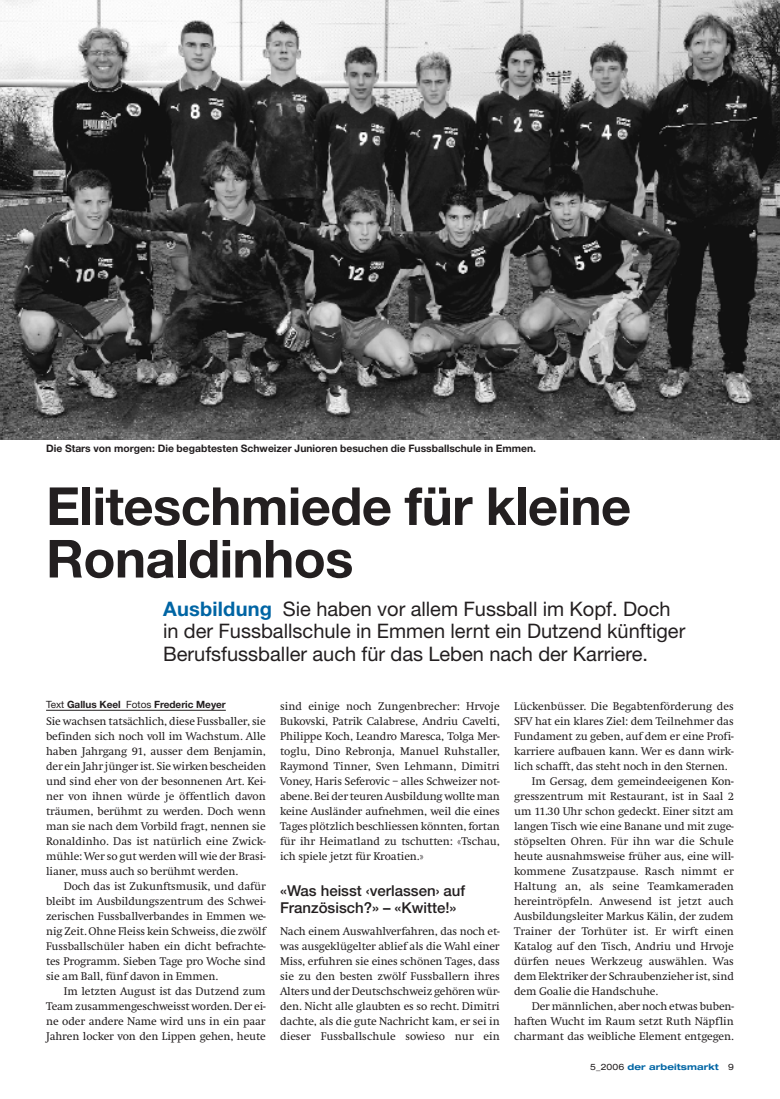
<style>
.page{position:relative;width:780px;height:1099px;background:#fff}
.page>*{position:absolute;margin:0;border:0;box-sizing:border-box;transform-origin:0 0}
.t1{font:700 52.5px/52.5px "Helvetica Neue";letter-spacing:-.01em;color:#231f20}
.t2{font:20px/22.5px "Helvetica Neue";color:#231f20}
.t3{font:500 15px/16.2px "Helvetica Neue";color:#231f20}
.t4{font:11.5px/15px "Swift";letter-spacing:-.01em;color:#231f20;text-align:justify}
.t5{font:700 10.25px "Helvetica Neue";color:#231f20}
.t6{font:700 10px "Helvetica Neue";color:#231f20}
.t7{font:700 expanded 8.75px "Helvetica Neue";letter-spacing:.015em;color:#0065a4}
.s1{font-weight:700;color:#0065a4}
.s2{font-weight:400}
.s3{font-weight:400;color:#231f20}
</style>
<div class="page">
<hr style="left:46px;top:710px;width:180px;height:1px;background:#231f20">
<img style="left:0;top:0;width:780px;height:440px">
<p class="t5" style="left:46px;top:445px;width:491px">Die Stars von morgen: Die begabtesten Schweizer Junioren besuchen die Fussballschule in Emmen.</p>
<h1 class="t1" style="left:46px;top:484px;width:586px">Eliteschmiede für kleine<br>Ronaldinhos</h1>
<h2 class="t2" style="left:163px;top:599px;width:523px"><span class="s1">Ausbildung</span> Sie haben vor allem Fussball im Kopf. Doch in der Fussballschule in Emmen lernt ein Dutzend künftiger<br>Berufsfussballer auch für das Leben nach der Karriere.</h2>
<p class="t6" style="left:46px;top:700px;width:181px"><span class="s2">Text</span> Gallus Keel <span class="s2">Fotos</span> Frederic Meyer</p>
<p class="t4" style="left:46px;top:713px;width:221px">Sie wachsen tatsächlich, diese Fussballer, sie befinden sich noch voll im Wachstum. Alle haben Jahrgang 91, ausser dem Benjamin, der ein Jahr jünger ist. Sie wirken bescheiden und sind eher von der besonnenen Art. Kei&shy;ner von ihnen würde je öffentlich davon träumen, berühmt zu werden. Doch wenn man sie nach dem Vorbild fragt, nennen sie Ronaldinho. Das ist natürlich eine Zwick&shy;mühle: Wer so gut werden will wie der Brasi&shy;lianer, muss auch so berühmt werden.</p>
<p class="t4" style="left:46px;top:878px;width:221px;text-indent:18px">Doch das ist Zukunftsmusik, und dafür bleibt im Ausbildungszentrum des Schwei&shy;zerischen Fussballverbandes in Emmen we&shy;nig Zeit. Ohne Fleiss kein Schweiss, die zwölf Fussballschüler haben ein dicht befrachte&shy;tes Programm. Sieben Tage pro Woche sind sie am Ball, fünf davon in Emmen.</p>
<p class="t4" style="left:46px;top:983px;width:221px;text-indent:18px">Im letzten August ist das Dutzend zum Team zusammengeschweisst worden. Der ei&shy;ne oder andere Name wird uns in ein paar Jahren locker von den Lippen gehen, heute</p>
<p class="t4" style="left:280px;top:698px;width:221px">sind einige noch Zungenbrecher: Hrvoje Bukovski, Patrik Calabrese, Andriu Cavelti, Philippe Koch, Leandro Maresca, Tolga Mer&shy;toglu, Dino Rebronja, Manuel Ruhstaller, Raymond Tinner, Sven Lehmann, Dimitri Voney, Haris Seferovic – alles Schweizer not&shy;abene. Bei der teuren Ausbildung wollte man keine Ausländer aufnehmen, weil die eines Tages plötzlich beschliessen könnten, fortan für ihr Heimatland zu tschutten: «Tschau, ich spiele jetzt für Kroatien.»</p>
<h3 class="t3" style="left:280px;top:884px;width:187px">«Was heisst ‹verlassen› auf<br>Französisch?» – «Kwitte!»</h3>
<p class="t4" style="left:280px;top:923px;width:221px">Nach einem Auswahlverfahren, das noch et&shy;was ausgeklügelter ablief als die Wahl einer Miss, erfuhren sie eines schönen Tages, dass sie zu den besten zwölf Fussballern ihres Alters und der Deutschschweiz gehören wür&shy;den. Nicht alle glaubten es so recht. Dimitri dachte, als die gute Nachricht kam, er sei in dieser Fussballschule sowieso nur ein</p>
<p class="t4" style="left:514px;top:698px;width:221px">Lückenbüsser. Die Begabtenförderung des</p>
<p class="t4" style="left:514px;top:713px;width:221px">SFV hat ein klares Ziel: dem Teilnehmer das</p>
<p class="t4" style="left:514px;top:728px;width:221px">Fundament zu geben, auf dem er eine Profi-</p>
<p class="t4" style="left:514px;top:743px;width:221px">karriere aufbauen kann. Wer es dann wirk-</p>
<p class="t4" style="left:514px;top:758px;width:215px">lich schafft, das steht noch in den Sternen.</p>
<p class="t4" style="left:531px;top:773px;width:203px">Im Gersag, dem gemeindeeigenen Kon-</p>
<p class="t4" style="left:514px;top:788px;width:221px">gresszentrum mit Restaurant, ist in Saal 2</p>
<p class="t4" style="left:514px;top:803px;width:221px">um 11.30 Uhr schon gedeckt. Einer sitzt am</p>
<p class="t4" style="left:514px;top:818px;width:221px">langen Tisch wie eine Banane und mit zuge-</p>
<p class="t4" style="left:514px;top:833px;width:221px">stöpselten Ohren. Für ihn war die Schule</p>
<p class="t4" style="left:514px;top:848px;width:221px">heute ausnahmsweise früher aus, eine will-</p>
<p class="t4" style="left:514px;top:863px;width:221px">kommene Zusatzpause. Rasch nimmt er</p>
<p class="t4" style="left:514px;top:878px;width:221px">Haltung an, als seine Teamkameraden</p>
<p class="t4" style="left:514px;top:893px;width:221px">hereintröpfeln. Anwesend ist jetzt auch</p>
<p class="t4" style="left:514px;top:908px;width:221px">Ausbildungsleiter Markus Kälin, der zudem</p>
<p class="t4" style="left:514px;top:923px;width:221px">Trainer der Torhüter ist. Er wirft einen</p>
<p class="t4" style="left:514px;top:938px;width:221px">Katalog auf den Tisch, Andriu und Hrvoje</p>
<p class="t4" style="left:514px;top:953px;width:221px">dürfen neues Werkzeug auswählen. Was</p>
<p class="t4" style="left:514px;top:968px;width:221px">dem Elektriker der Schraubenzieher ist, sind</p>
<p class="t4" style="left:514px;top:983px;width:146px">dem Goalie die Handschuhe.</p>
<p class="t4" style="left:531px;top:998px;width:204px">Der männlichen, aber noch etwas buben-</p>
<p class="t4" style="left:514px;top:1013px;width:221px">haften Wucht im Raum setzt Ruth Näpflin</p>
<p class="t4" style="left:514px;top:1028px;width:221px">charmant das weibliche Element entgegen.</p>
<p class="t7" style="left:590px;top:1063px;width:145px"><span class="s3">5_2006</span> der arbeitsmarkt <span class="s3">9</span></p>
</div>
